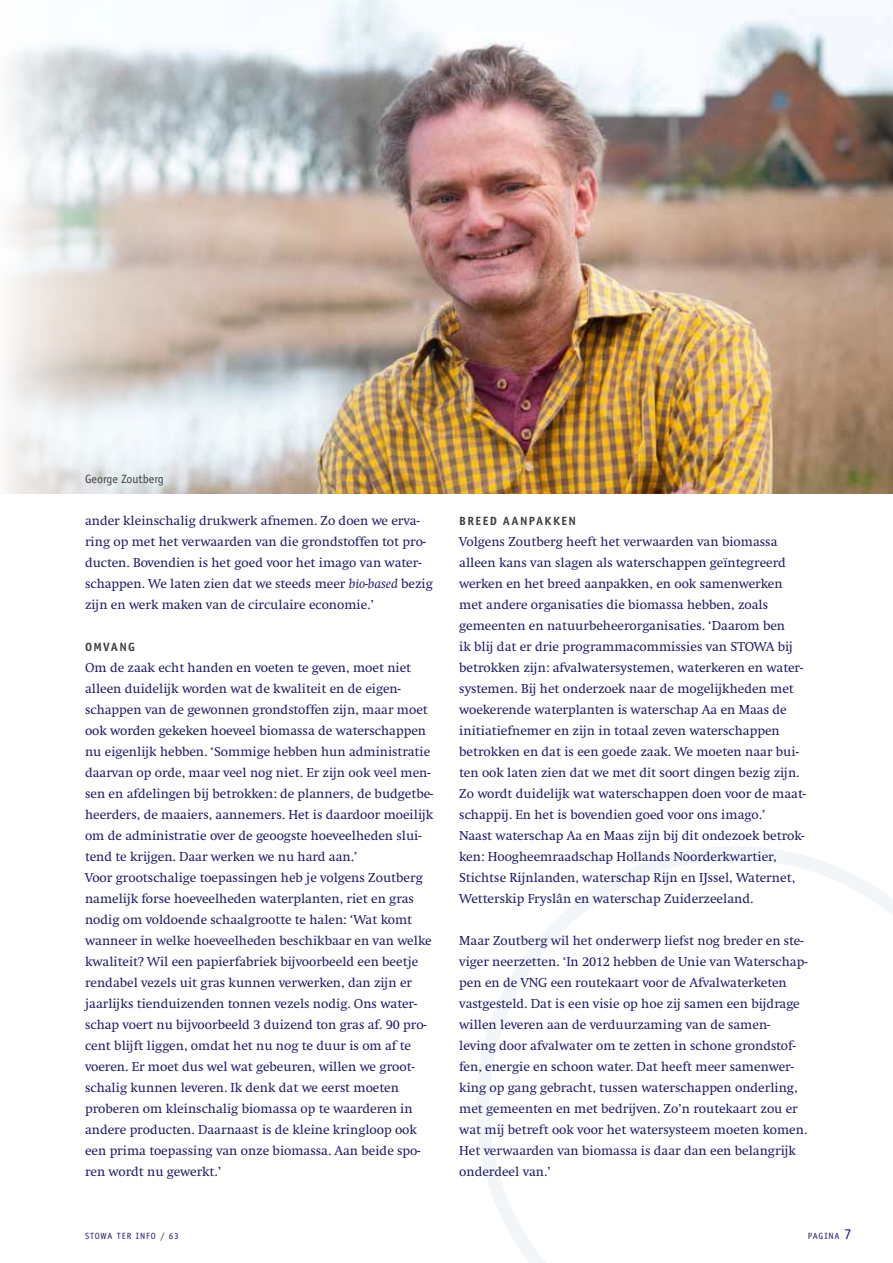
<style>
.page{position:relative;width:893px;height:1263px;background:#fff}
.page>*{position:absolute;margin:0;border:0;box-sizing:border-box;transform-origin:0 0}
.t1{font:13.5px/21px "Swift";letter-spacing:-.005em;color:#211c68}
.t2{font:700 12px "Officina Sans";letter-spacing:.11em;color:#40403f}
.t3{font:12px "Officina Sans";color:#40403f}
.t4{font:9px "Officina Sans";letter-spacing:.1em;color:#211c68}
.s1{font-style:italic}
.s2{font-size:15px}
</style>
<div class="page">
<svg style="left:477px;top:847px;width:416px;height:416px"></svg>
<img style="left:4px;top:0;width:889px;height:493px">
<hr style="left:0;top:0;width:1px;height:283px;background:#8da5a9">
<p class="t3" style="left:85px;top:472px;width:80px">George Zoutberg</p>
<p class="t1" style="left:85px;top:510px;width:349px">ander kleinschalig drukwerk afnemen. Zo doen we erva&shy;ring op met het verwaarden van die grondstoffen tot pro&shy;ducten. Bovendien is het goed voor het imago van water&shy;schappen. We laten zien dat we steeds meer <span class="s1">bio-based</span> bezig zijn en werk maken van de circulaire economie.’</p>
<p class="t2" style="left:85px;top:639px;width:27px">OMVAN</p>
<p class="t2" style="left:128px;top:639px;width:8px">G</p>
<p class="t1" style="left:85px;top:657px;width:350px">Om de zaak echt handen en voeten te geven, moet niet alleen duidelijk worden wat de kwaliteit en de eigen&shy;schappen van de gewonnen grondstoffen zijn, maar moet ook worden gekeken hoeveel biomassa de waterschappen nu eigenlijk hebben. ‘Sommige hebben hun administratie daarvan op orde, maar veel nog niet. Er zijn ook veel men&shy;sen en afdelingen bij betrokken: de planners, de budgetbe&shy;heerders, de maaiers, aannemers. Het is daardoor moeilijk om de administratie over de geoogste hoeveelheden slui&shy;tend te krijgen. Daar werken we nu hard aan.’<br>Voor grootschalige toepassingen heb je volgens Zoutberg namelijk forse hoeveelheden waterplanten, riet en gras nodig om voldoende schaalgrootte te halen: ‘Wat komt wanneer in welke hoeveelheden beschikbaar en van welke kwaliteit? Wil een papierfabriek bijvoorbeeld een beetje rendabel vezels uit gras kunnen verwerken, dan zijn er jaarlijks tienduizenden tonnen vezels nodig. Ons water&shy;schap voert nu bijvoorbeeld 3 duizend ton gras af. 90 pro&shy;cent blijft liggen, omdat het nu nog te duur is om af te voeren. Er moet dus wel wat gebeuren, willen we groot&shy;schalig kunnen leveren. Ik denk dat we eerst moeten proberen om kleinschalig biomassa op te waarderen in andere producten. Daarnaast is de kleine kringloop ook een prima toepassing van onze biomassa. Aan beide spo&shy;ren wordt nu gewerkt.’</p>
<p class="t2" style="left:459px;top:513px;width:53px">BREED AAN</p>
<p class="t2" style="left:529px;top:513px;width:17px">PAKK</p>
<p class="t2" style="left:561px;top:513px;width:14px">EN</p>
<p class="t1" style="left:459px;top:531px;width:348px">Volgens Zoutberg heeft het verwaarden van biomassa alleen kans van slagen als waterschappen geïntegreerd werken en het breed aanpakken, en ook samenwerken met andere organisaties die biomassa hebben, zoals gemeenten en natuurbeheerorganisaties. ‘Daarom ben<br>ik blij dat er drie programmacommissies van STOWA bij betrokken zijn: afvalwatersystemen, waterkeren en water&shy;systemen. Bij het onderzoek naar de mogelijkheden met woekerende waterplanten is waterschap Aa en Maas de initiatiefnemer en zijn in totaal zeven waterschappen betrokken en dat is een goede zaak. We moeten naar bui&shy;ten ook laten zien dat we met dit soort dingen bezig zijn.<br>Zo wordt duidelijk wat waterschappen doen voor de maat&shy;schappij. En het is bovendien goed voor ons imago.’<br>Naast waterschap Aa en Maas zijn bij dit ondezoek betrok&shy;ken: Hoogheemraadschap Hollands Noorderkwartier, Stichtse Rijnlanden, waterschap Rijn en IJssel, Waternet, Wetterskip Fryslân en waterschap Zuiderzeeland.</p>
<p class="t1" style="left:459px;top:930px;width:350px">Maar Zoutberg wil het onderwerp liefst nog breder en ste&shy;viger neerzetten. ‘In 2012 hebben de Unie van waterschap&shy;pen en de VNG een routekaart voor de Afvalwaterketen vastgesteld. Dat is een visie op hoe zij samen een bijdrage willen leveren aan de verduurzaming van de samen&shy;leving door afvalwater om te zetten in schone grondstof&shy;fen, energie en schoon water. Dat heeft meer samenwer&shy;king op gang gebracht, tussen waterschappen onderling, met gemeenten en met bedrijven. Zo’n routekaart zou er wat mij betreft ook voor het watersysteem moeten komen.<br>Het verwaarden van biomassa is daar dan een belangrijk onderdeel van.’</p>
<p class="t4" style="left:85px;top:1231px;width:95px">STOWA TER INFO / 63</p>
<p class="t4" style="left:808px;top:1231px;width:45px">PAGINA <span class="s2">7</span></p>
</div>
